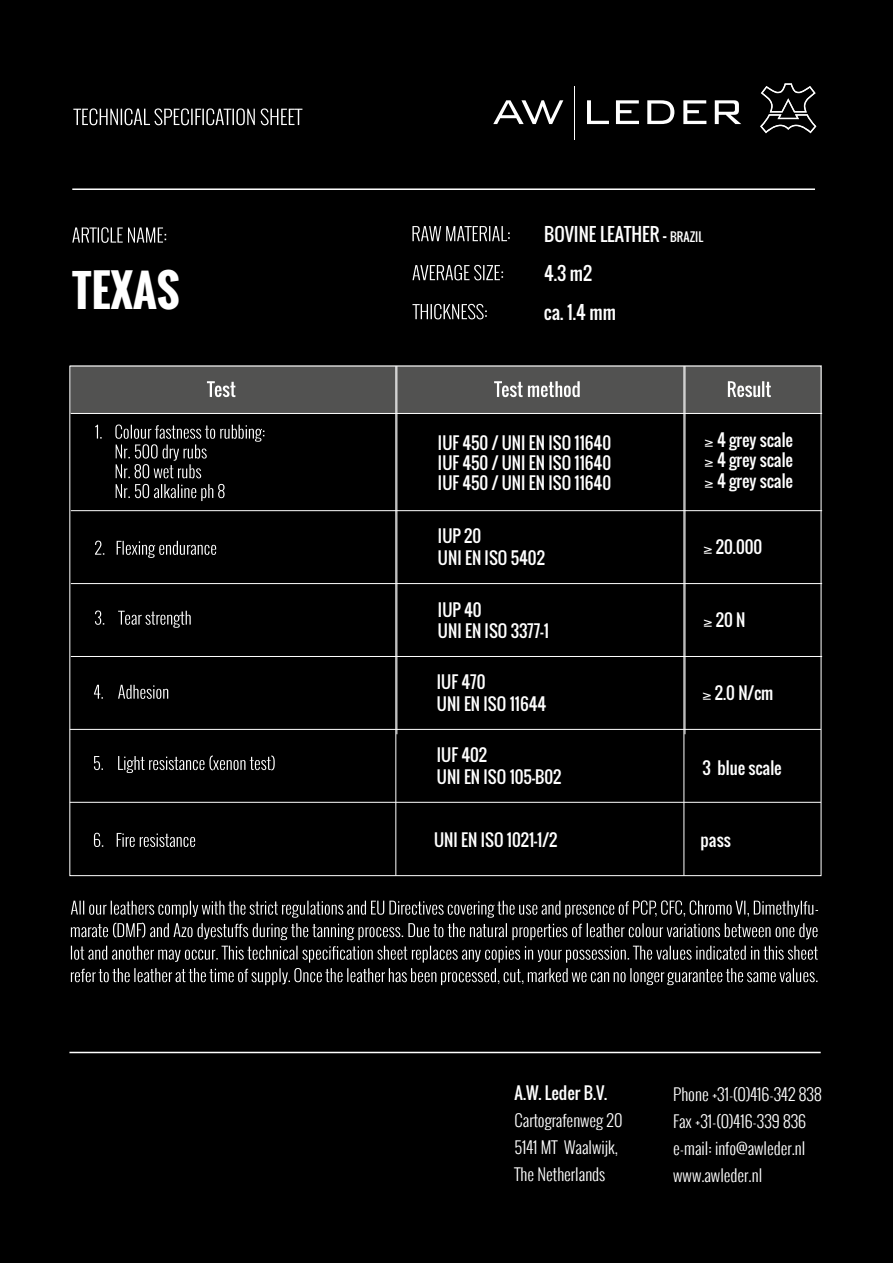
<style>
.page{position:relative;width:893px;height:1263px;background:#000}
.page>*{position:absolute;margin:0;border:0;box-sizing:border-box;transform-origin:0 0}
.t1{font:700 43.5px "Oswald";color:#fff}
.t2{font:18px/39px "Oswald";color:#fff}
.t3{font:16.5px/21.6px "Oswald";color:#fff}
.t4{font:300 16.5px/27px "Oswald";color:#fff}
.s1{font-size:12px}
</style>
<div class="page">
<div style="left:71px;top:366px;width:751px;height:48px;background:#525251"></div>
<svg style="left:207px;top:381px;width:564px;height:16px"></svg>
<hr style="left:71px;top:413px;width:751px;height:1px;background:#fff">
<hr style="left:71px;top:510px;width:751px;height:1px;background:#fff">
<hr style="left:71px;top:583px;width:751px;height:1px;background:#fff">
<hr style="left:71px;top:656px;width:751px;height:1px;background:#fff">
<hr style="left:396px;top:366px;width:1px;height:368px;background:#fff">
<hr style="left:685px;top:366px;width:1px;height:368px;background:#fff">
<svg style="left:72px;top:227px;width:94px;height:16px"></svg>
<svg style="left:95px;top:541px;width:121px;height:17px"></svg>
<svg style="left:95px;top:610px;width:96px;height:18px"></svg>
<svg style="left:71px;top:900px;width:747px;height:40px"></svg>
<svg style="left:71px;top:946px;width:747px;height:39px"></svg>
<hr style="left:69px;top:1052px;width:752px;height:1px;background:#fff">
<hr style="left:72px;top:188px;width:743px;height:2px;background:#fff">
<svg style="left:412px;top:226px;width:98px;height:15px"></svg>
<svg style="left:412px;top:265px;width:91px;height:15px"></svg>
<svg style="left:412px;top:304px;width:75px;height:15px"></svg>
<svg style="left:493px;top:100px;width:70px;height:24px"></svg>
<svg style="left:587px;top:100px;width:22px;height:24px"></svg>
<svg style="left:616px;top:100px;width:23px;height:24px"></svg>
<svg style="left:647px;top:100px;width:27px;height:24px"></svg>
<svg style="left:683px;top:100px;width:23px;height:24px"></svg>
<svg style="left:715px;top:100px;width:26px;height:24px"></svg>
<svg style="left:760px;top:83px;width:56px;height:50px"></svg>
<hr style="left:574px;top:86px;width:1px;height:54px;background:#fff">
<svg style="left:73px;top:108px;width:229px;height:17px"></svg>
<hr style="left:70px;top:729px;width:751px;height:1px;background:#fff">
<hr style="left:70px;top:802px;width:751px;height:1px;background:#fff">
<hr style="left:395px;top:366px;width:1px;height:509px;background:#fff">
<hr style="left:684px;top:366px;width:1px;height:509px;background:#fff">
<svg style="left:94px;top:685px;width:74px;height:14px"></svg>
<svg style="left:94px;top:755px;width:181px;height:18px"></svg>
<svg style="left:94px;top:833px;width:101px;height:14px"></svg>
<svg style="left:116px;top:484px;width:109px;height:17px"></svg>
<svg style="left:95px;top:424px;width:169px;height:54px"></svg>
<h1 class="t1" style="left:72px;top:258px;width:109px">TEXAS</h1>
<p class="t2" style="left:544px;top:214px;width:160px">BOVINE LEATHER - <span class="s1">BRAZIL<br></span>4.3 m2<br>ca. 1.4 mm</p>
<p class="t3" style="left:438px;top:433px;width:175px;line-height:19.8px;text-align:justify">IUF 450 / UNI EN ISO 11640<br>IUF 450 / UNI EN ISO 11640<br>IUF 450 / UNI EN ISO 11640</p>
<p class="t3" style="left:705px;top:430px;width:90px;line-height:19.8px">≥ 4 grey scale ≥ 4 grey scale</p>
<p class="t3" style="left:705px;top:470px;width:90px">≥ 4 grey scale</p>
<p class="t3" style="left:438px;top:525px;width:108px">IUP 20<br>UNI EN ISO 5402</p>
<p class="t3" style="left:438px;top:599px;width:112px">IUP 40<br>UNI EN ISO 3377-1</p>
<p class="t3" style="left:437px;top:671px;width:111px">IUF 470<br>UNI EN ISO 11644</p>
<p class="t3" style="left:437px;top:744px;width:126px">IUF 402<br>UNI EN ISO 105-B02</p>
<p class="t3" style="left:434px;top:829px;width:125px">UNI EN ISO 1021-1/2</p>
<p class="t3" style="left:704px;top:536px;width:60px">≥ 20.000</p>
<p class="t3" style="left:704px;top:609px;width:44px">≥ 20 N</p>
<p class="t3" style="left:702px;top:682px;width:72px">≥ 2.0 N/cm</p>
<p class="t3" style="left:702px;top:756px;width:81px">3 blue scale</p>
<p class="t3" style="left:701px;top:829px;width:32px">pass</p>
<p class="t3" style="left:514px;top:1082px;width:94px">A.W. Leder B.V.</p>
<p class="t4" style="left:514px;top:1106px;width:109px">Cartografenweg 20<br>5141 MT Waalwijk,<br>The Netherlands</p>
<p class="t4" style="left:673px;top:1080px;width:150px">Phone +31-(0)416-342 838<br>Fax +31-(0)416-339 836 e-mail: info@awleder.nl www.awleder.nl</p>
</div>
